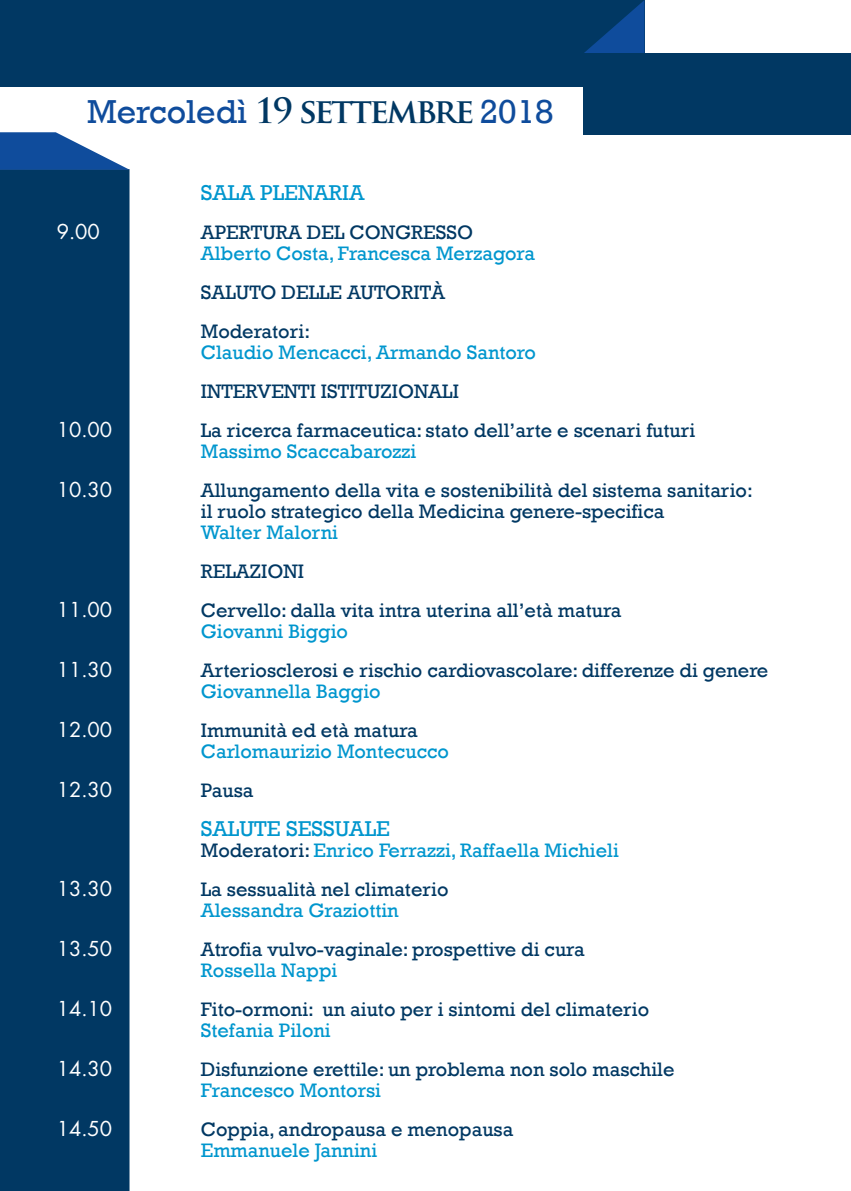
<style>
.page{position:relative;width:851px;height:1191px;background:#fff}
.page>*{position:absolute;margin:0;border:0;box-sizing:border-box;transform-origin:0 0}
.t1{font:34px "Rockwell";color:#0f4c9c}
.t2{font:22px "Rockwell";color:#0096ce}
.t3{font:20px/39px "Rockwell";color:#013863}
.t4{font:20px "Rockwell";color:#0096ce}
.t5{font:20px "Futura";color:#fff}
.s1{font-family:"Trajan Pro";font-weight:700;color:#013863}
.s2{color:#013863}
</style>
<div class="page">
<div style="left:0;top:169px;width:129px;height:1022px;background:#013863"></div>
<svg style="left:0;top:132px;width:129px;height:38px"></svg>
<div style="left:0;top:0;width:644px;height:87px;background:#013863"></div>
<svg style="left:584px;top:1px;width:60px;height:52px"></svg>
<div style="left:583px;top:53px;width:267px;height:81px;background:#013863"></div>
<h1 class="t1" style="left:87px;top:92px;width:468px">Mercoledì <span class="s1">19 SETTEMBRE</span> 2018</h1>
<p class="t2" style="left:201px;top:179px;width:165px">SALA PLENARIA</p>
<p class="t5" style="left:57px;top:217px;width:45px">9.00</p>
<p class="t3" style="left:201px;top:213px;width:274px">APERTURA DEL CONGRESSO</p>
<p class="t4" style="left:201px;top:241px;width:335px">Alberto Costa, Francesca Merzagora</p>
<p class="t3" style="left:201px;top:273px;width:246px">SALUTO DELLE AUTORITÀ<br>Moderatori:</p>
<p class="t4" style="left:201px;top:340px;width:336px">Claudio Mencacci, Armando Santoro</p>
<p class="t3" style="left:201px;top:372px;width:259px">INTERVENTI ISTITUZIONALI</p>
<p class="t5" style="left:57px;top:415px;width:57px">10.00</p>
<p class="t3" style="left:201px;top:411px;width:496px">La ricerca farmaceutica: stato dell’arte e scenari futuri</p>
<p class="t4" style="left:201px;top:439px;width:217px">Massimo Scaccabarozzi</p>
<p class="t5" style="left:57px;top:475px;width:57px">10.30</p>
<p class="t3" style="left:201px;top:480px;width:553px;line-height:21px">Allungamento della vita e sostenibilità del sistema sanitario: il ruolo strategico della Medicina genere-specifica</p>
<p class="t4" style="left:201px;top:520px;width:139px">Walter Malorni</p>
<p class="t3" style="left:201px;top:552px;width:105px">RELAZIONI</p>
<p class="t5" style="left:57px;top:595px;width:57px">11.00</p>
<p class="t3" style="left:201px;top:591px;width:422px">Cervello: dalla vita intra uterina all’età matura</p>
<p class="t4" style="left:201px;top:619px;width:149px">Giovanni Biggio</p>
<p class="t5" style="left:57px;top:655px;width:57px">11.30</p>
<p class="t3" style="left:201px;top:651px;width:569px">Arteriosclerosi e rischio cardiovascolare: differenze di genere</p>
<p class="t4" style="left:201px;top:679px;width:181px">Giovannella Baggio</p>
<p class="t5" style="left:57px;top:715px;width:57px">12.00</p>
<p class="t3" style="left:201px;top:711px;width:218px">Immunità ed età matura</p>
<p class="t4" style="left:201px;top:739px;width:249px">Carlomaurizio Montecucco</p>
<p class="t5" style="left:57px;top:775px;width:57px">12.30</p>
<p class="t3" style="left:201px;top:771px;width:54px">Pausa</p>
<p class="t2" style="left:201px;top:815px;width:190px">SALUTE SESSUALE</p>
<p class="t4" style="left:201px;top:838px;width:419px"><span class="s2">Moderatori:</span> Enrico Ferrazzi, Raffaella Michieli</p>
<p class="t5" style="left:57px;top:874px;width:57px">13.30</p>
<p class="t3" style="left:201px;top:870px;width:249px">La sessualità nel climaterio</p>
<p class="t4" style="left:201px;top:898px;width:199px">Alessandra Graziottin</p>
<p class="t5" style="left:57px;top:934px;width:57px">13.50</p>
<p class="t3" style="left:201px;top:930px;width:385px">Atrofia vulvo-vaginale: prospettive di cura</p>
<p class="t4" style="left:201px;top:958px;width:138px">Rossella Nappi</p>
<p class="t5" style="left:57px;top:994px;width:57px">14.10</p>
<p class="t3" style="left:201px;top:990px;width:450px">Fito-ormoni: un aiuto per i sintomi del climaterio</p>
<p class="t4" style="left:201px;top:1018px;width:131px">Stefania Piloni</p>
<p class="t5" style="left:57px;top:1054px;width:57px">14.30</p>
<p class="t3" style="left:201px;top:1050px;width:475px">Disfunzione erettile: un problema non solo maschile</p>
<p class="t4" style="left:201px;top:1078px;width:182px">Francesco Montorsi</p>
<p class="t5" style="left:57px;top:1114px;width:57px">14.50</p>
<p class="t3" style="left:201px;top:1110px;width:314px">Coppia, andropausa e menopausa</p>
<p class="t4" style="left:201px;top:1138px;width:178px">Emmanuele Jannini</p>
</div>
